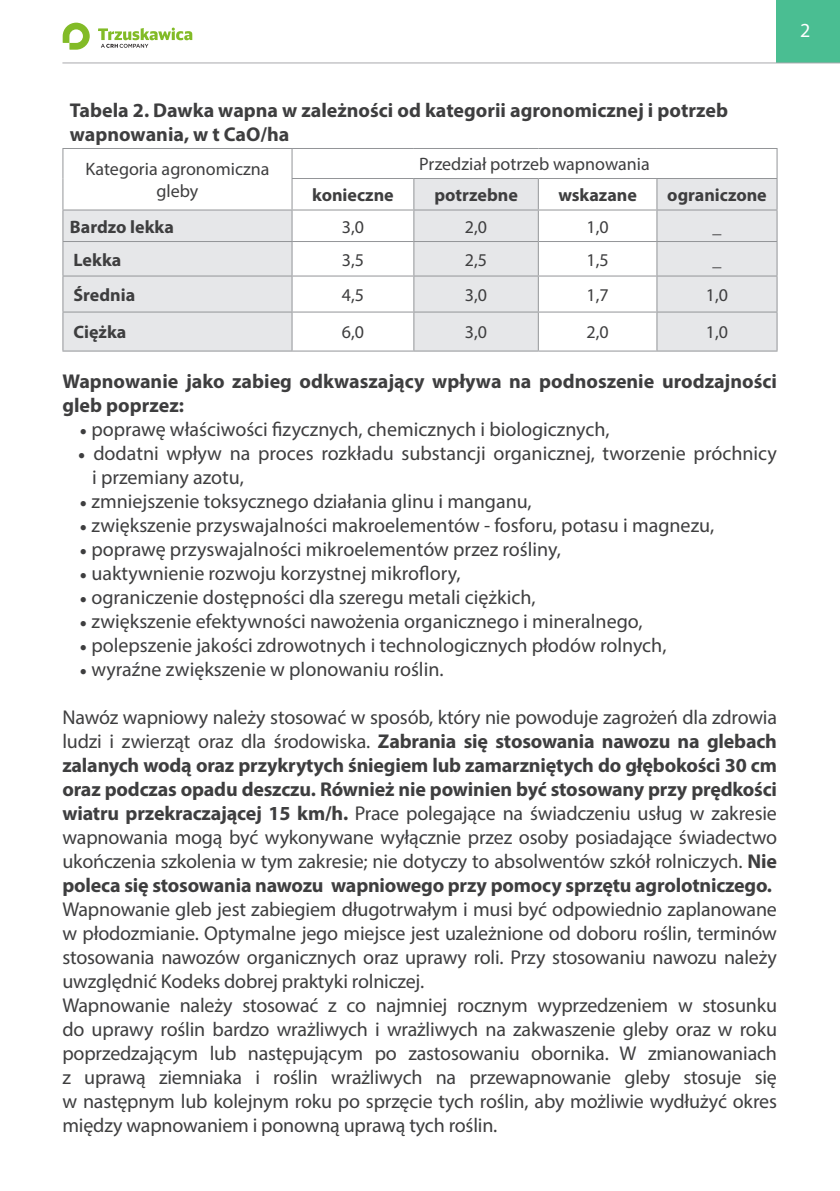
<style>
.page{position:relative;width:840px;height:1191px;background:#fff}
.page>*{position:absolute;margin:0;border:0;box-sizing:border-box;transform-origin:0 0}
.t1{font:20px/24px "Myriad Pro";letter-spacing:-.01em;color:#3e3e3f}
.t2{font:700 20px/24px "Myriad Pro";color:#3e3e3f}
.t3{font:20px "Myriad Pro";color:#fff}
.t4{font:18px/21.6px "Myriad Pro";color:#3e3e3f;text-align:center}
.t5{font:700 18px "Myriad Pro";color:#3e3e3f}
.s1{font-family:"Minion Pro"}
.s2{font-weight:700}
</style>
<div class="page">
<div style="left:776px;top:0;width:63px;height:63px;background:#4abe92"></div>
<hr style="left:0;top:0;width:1px;height:63px;background:#4abe92">
<hr style="left:62px;top:62px;width:777px;height:1px;background:#a8a9ad">
<svg style="left:98px;top:28px;width:94px;height:20px"></svg>
<svg style="left:63px;top:23px;width:27px;height:27px"></svg>
<div style="left:414px;top:179px;width:123px;height:171px;background:#e6e7e9"></div>
<div style="left:63px;top:210px;width:228px;height:140px;background:#e6e7e9"></div>
<hr style="left:62px;top:148px;width:230px;height:1px;background:#939598">
<svg style="left:62px;top:149px;width:1px;height:29px"></svg>
<hr style="left:62px;top:178px;width:1px;height:31px;background:#939598">
<hr style="left:292px;top:148px;width:121px;height:1px;background:#939598">
<svg style="left:291px;top:149px;width:1px;height:29px"></svg>
<hr style="left:413px;top:148px;width:125px;height:1px;background:#939598">
<hr style="left:538px;top:148px;width:118px;height:1px;background:#939598">
<hr style="left:656px;top:148px;width:121px;height:1px;background:#939598">
<svg style="left:657px;top:149px;width:120px;height:201px;background:#e8e9eb"></svg>
<hr style="left:291px;top:178px;width:122px;height:1px;background:#939598">
<hr style="left:291px;top:179px;width:1px;height:30px;background:#939598">
<hr style="left:413px;top:178px;width:125px;height:1px;background:#939598">
<hr style="left:413px;top:179px;width:1px;height:30px;background:#939598">
<hr style="left:538px;top:178px;width:118px;height:1px;background:#939598">
<hr style="left:537px;top:179px;width:1px;height:30px;background:#939598">
<hr style="left:656px;top:178px;width:121px;height:1px;background:#939598">
<hr style="left:656px;top:179px;width:1px;height:30px;background:#939598">
<hr style="left:776px;top:179px;width:1px;height:30px;background:#939598">
<hr style="left:62px;top:209px;width:230px;height:1px;background:#939598">
<hr style="left:62px;top:210px;width:1px;height:31px;background:#939598">
<hr style="left:292px;top:209px;width:121px;height:1px;background:#939598">
<hr style="left:291px;top:210px;width:1px;height:31px;background:#939598">
<hr style="left:413px;top:209px;width:125px;height:1px;background:#939598">
<hr style="left:413px;top:210px;width:1px;height:31px;background:#939598">
<hr style="left:538px;top:209px;width:118px;height:1px;background:#939598">
<hr style="left:537px;top:210px;width:1px;height:31px;background:#939598">
<hr style="left:656px;top:209px;width:121px;height:1px;background:#939598">
<hr style="left:656px;top:210px;width:1px;height:31px;background:#939598">
<hr style="left:776px;top:210px;width:1px;height:31px;background:#939598">
<hr style="left:62px;top:241px;width:230px;height:1px;background:#939598">
<hr style="left:62px;top:242px;width:1px;height:33px;background:#939598">
<hr style="left:292px;top:241px;width:121px;height:1px;background:#939598">
<hr style="left:291px;top:242px;width:1px;height:33px;background:#939598">
<hr style="left:413px;top:241px;width:125px;height:1px;background:#939598">
<hr style="left:413px;top:242px;width:1px;height:33px;background:#939598">
<hr style="left:538px;top:241px;width:118px;height:1px;background:#939598">
<hr style="left:537px;top:242px;width:1px;height:33px;background:#939598">
<hr style="left:656px;top:241px;width:121px;height:1px;background:#939598">
<hr style="left:656px;top:242px;width:1px;height:33px;background:#939598">
<hr style="left:776px;top:242px;width:1px;height:33px;background:#939598">
<hr style="left:62px;top:275px;width:230px;height:1px;background:#939598">
<hr style="left:62px;top:276px;width:1px;height:35px;background:#939598">
<hr style="left:292px;top:275px;width:121px;height:1px;background:#939598">
<hr style="left:291px;top:276px;width:1px;height:35px;background:#939598">
<hr style="left:413px;top:275px;width:125px;height:1px;background:#939598">
<hr style="left:413px;top:276px;width:1px;height:35px;background:#939598">
<hr style="left:538px;top:275px;width:118px;height:1px;background:#939598">
<hr style="left:537px;top:276px;width:1px;height:35px;background:#939598">
<hr style="left:656px;top:275px;width:121px;height:1px;background:#939598">
<hr style="left:656px;top:276px;width:1px;height:35px;background:#939598">
<hr style="left:776px;top:276px;width:1px;height:35px;background:#939598">
<hr style="left:62px;top:311px;width:230px;height:1px;background:#939598">
<hr style="left:62px;top:312px;width:1px;height:38px;background:#939598">
<hr style="left:292px;top:311px;width:121px;height:1px;background:#939598">
<hr style="left:291px;top:312px;width:1px;height:38px;background:#939598">
<hr style="left:413px;top:311px;width:125px;height:1px;background:#939598">
<hr style="left:413px;top:312px;width:1px;height:38px;background:#939598">
<hr style="left:538px;top:311px;width:118px;height:1px;background:#939598">
<hr style="left:537px;top:312px;width:1px;height:38px;background:#939598">
<hr style="left:656px;top:311px;width:121px;height:1px;background:#939598">
<hr style="left:656px;top:312px;width:1px;height:38px;background:#939598">
<hr style="left:776px;top:312px;width:1px;height:38px;background:#939598">
<hr style="left:62px;top:350px;width:230px;height:1px;background:#939598">
<hr style="left:292px;top:350px;width:121px;height:1px;background:#939598">
<hr style="left:413px;top:350px;width:125px;height:1px;background:#939598">
<hr style="left:538px;top:350px;width:118px;height:1px;background:#939598">
<hr style="left:656px;top:350px;width:121px;height:1px;background:#939598">
<p class="t3" style="left:799px;top:18px;width:12px">2</p>
<p class="t2" style="left:70px;top:98px;width:659px">Tabela 2. Dawka wapna w zależności od kategorii agronomicznej i potrzeb wapnowania, w t CaO/ha</p>
<p class="t4" style="left:85px;top:158px;width:185px">Kategoria agronomiczna gleby</p>
<p class="t4" style="left:419px;top:153px;width:232px">Przedział potrzeb wapnowania</p>
<p class="t5" style="left:312px;top:183px;width:83px">konieczne</p>
<p class="t5" style="left:434px;top:183px;width:85px">potrzebne</p>
<p class="t5" style="left:558px;top:183px;width:80px">wskazane</p>
<p class="t5" style="left:666px;top:183px;width:101px">ograniczone</p>
<p class="t5" style="left:70px;top:215px;width:105px">Bardzo lekka</p>
<p class="t4" style="left:341px;top:215px;width:24px">3,0</p>
<p class="t4" style="left:464px;top:215px;width:24px">2,0</p>
<p class="t4" style="left:586px;top:215px;width:24px">1,0</p>
<p class="t5" style="left:73px;top:248px;width:49px">Lekka</p>
<p class="t4" style="left:341px;top:248px;width:24px">3,5</p>
<p class="t4" style="left:464px;top:248px;width:24px">2,5</p>
<p class="t4" style="left:586px;top:248px;width:24px">1,5</p>
<p class="t4" style="left:712px;top:215px;width:10px">_</p>
<p class="t4" style="left:712px;top:248px;width:10px">_</p>
<p class="t5" style="left:73px;top:283px;width:63px">Średnia</p>
<p class="t4" style="left:341px;top:284px;width:24px">4,5</p>
<p class="t4" style="left:464px;top:284px;width:24px">3,0</p>
<p class="t4" style="left:586px;top:284px;width:24px">1,7</p>
<p class="t4" style="left:705px;top:284px;width:24px">1,0</p>
<p class="t5" style="left:73px;top:320px;width:54px">Ciężka</p>
<p class="t4" style="left:341px;top:321px;width:24px">6,0</p>
<p class="t4" style="left:464px;top:321px;width:24px">3,0</p>
<p class="t4" style="left:586px;top:321px;width:24px">2,0</p>
<p class="t4" style="left:705px;top:321px;width:24px">1,0</p>
<p class="t2" style="left:62px;top:368px;width:715px">Wapnowanie jako zabieg odkwaszający wpływa na podnoszenie urodzajności gleb poprzez:</p>
<p class="t1" style="left:79px;top:416px;width:531px"><span class="s1">•</span> poprawę właściwości fizycznych, chemicznych i biologicznych,</p>
<p class="t1" style="left:92px;top:440px;width:686px;text-indent:-14px"><span class="s1">•</span> dodatni wpływ na proces rozkładu substancji organicznej, tworzenie próchnicy i przemiany azotu,</p>
<p class="t1" style="left:79px;top:488px;width:453px"><span class="s1">•</span> zmniejszenie toksycznego działania glinu i manganu,</p>
<p class="t1" style="left:79px;top:512px;width:636px"><span class="s1">•</span> zwiększenie przyswajalności makroelementów - fosforu, potasu i magnezu,</p>
<p class="t1" style="left:79px;top:536px;width:482px"><span class="s1">•</span> poprawę przyswajalności mikroelementów przez rośliny,</p>
<p class="t1" style="left:79px;top:560px;width:382px"><span class="s1">•</span> uaktywnienie rozwoju korzystnej mikroflory,</p>
<p class="t1" style="left:79px;top:584px;width:457px"><span class="s1">•</span> ograniczenie dostępności dla szeregu metali ciężkich,</p>
<p class="t1" style="left:79px;top:608px;width:564px"><span class="s1">•</span> zwiększenie efektywności nawożenia organicznego i mineralnego,</p>
<p class="t1" style="left:79px;top:632px;width:588px"><span class="s1">•</span> polepszenie jakości zdrowotnych i technologicznych płodów rolnych,</p>
<p class="t1" style="left:79px;top:656px;width:365px"><span class="s1">•</span> wyraźne zwiększenie w plonowaniu roślin.</p>
<p class="t1" style="left:62px;top:704px;width:715px;text-align:justify">Nawóz wapniowy należy stosować w sposób, który nie powoduje zagrożeń dla zdrowia ludzi i zwierząt oraz dla środowiska. <span class="s2">Zabrania się stosowania nawozu na glebach zalanych wodą oraz przykrytych śniegiem lub zamarzniętych do głębokości 30 cm oraz podczas opadu deszczu. Również nie powinien być stosowany przy prędkości wiatru przekraczającej 15 km/h.</span> Prace polegające na świadczeniu usług w zakresie wapnowania mogą być wykonywane wyłącznie przez osoby posiadające świadectwo ukończenia szkolenia w tym zakresie; nie dotyczy to absolwentów szkół rolniczych. <span class="s2">Nie poleca się stosowania nawozu wapniowego przy pomocy sprzętu agrolotniczego.</span></p>
<p class="t1" style="left:62px;top:896px;width:715px">Wapnowanie gleb jest zabiegiem długotrwałym i musi być odpowiednio zaplanowane w płodozmianie. Optymalne jego miejsce jest uzależnione od doboru roślin, terminów stosowania nawozów organicznych oraz uprawy roli. Przy stosowaniu nawozu należy uwzględnić Kodeks dobrej praktyki rolniczej.<br>Wapnowanie należy stosować z co najmniej rocznym wyprzedzeniem w stosunku do uprawy roślin bardzo wrażliwych i wrażliwych na zakwaszenie gleby oraz w roku poprzedzającym lub następującym po zastosowaniu obornika. W zmianowaniach z uprawą ziemniaka i roślin wrażliwych na przewapnowanie gleby stosuje się w następnym lub kolejnym roku po sprzęcie tych roślin, aby możliwie wydłużyć okres między wapnowaniem i ponowną uprawą tych roślin.</p>
</div>
